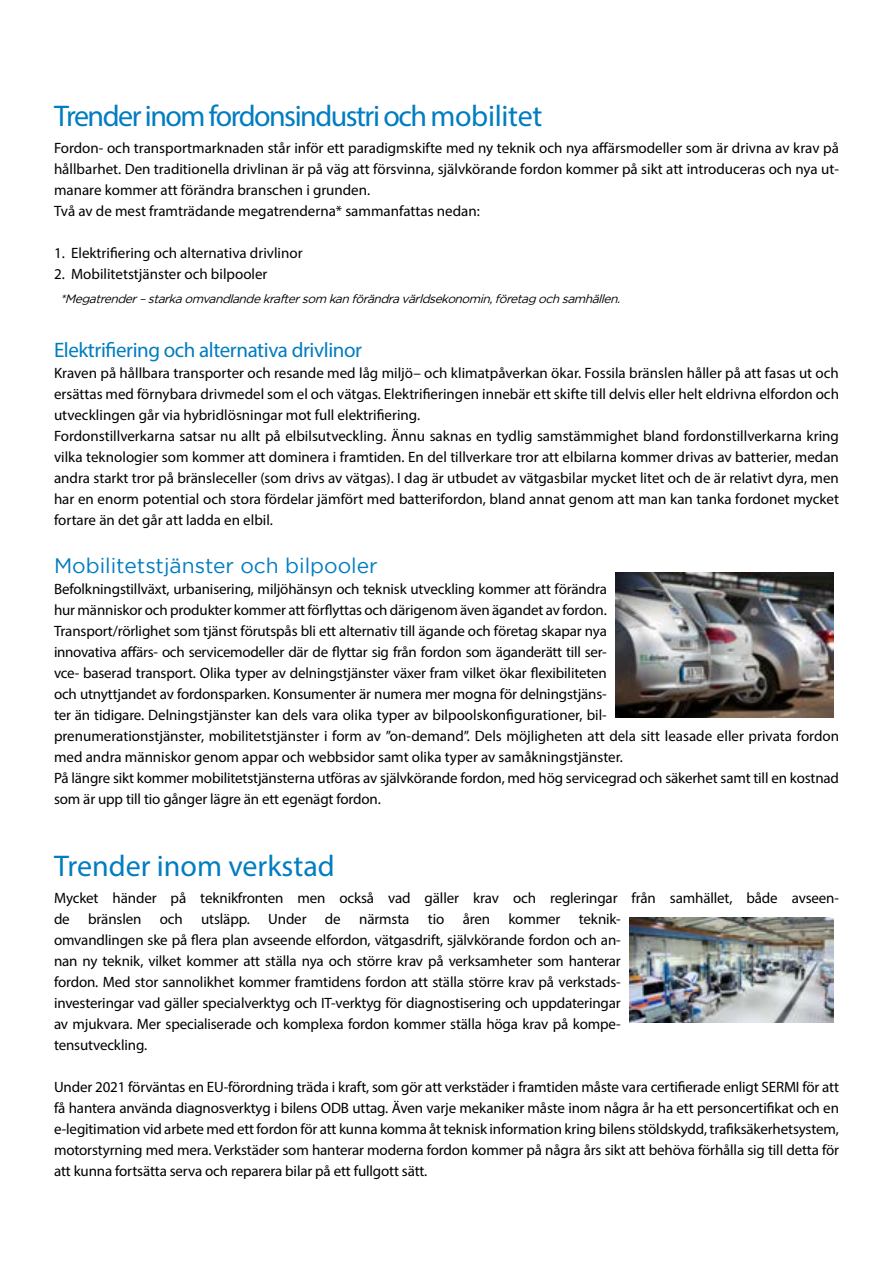
<style>
.page{position:relative;width:893px;height:1263px;background:#fff}
.page>*{position:absolute;margin:0;border:0;box-sizing:border-box;transform-origin:0 0}
.t1{font:30px "Myriad Pro";letter-spacing:-.045em;color:#007dc0}
.t2{font:30px "Myriad Pro";color:#007dc0}
.t3{font:21px "Myriad Pro";letter-spacing:-.02em;color:#007dc0}
.t4{font:21px "Gotham";color:#007dc0}
.t5{font:15px/21px "Myriad Pro";letter-spacing:-.005em;color:#000}
.t6{font:italic 12px "Gotham";color:#000}
</style>
<div class="page">
<img style="left:615px;top:573px;width:218px;height:144px">
<img style="left:629px;top:917px;width:205px;height:105px">
<h1 class="t1" style="left:54px;top:97px;width:490px">Trender inom fordonsindustri och mobilitet</h1>
<p class="t5" style="left:54px;top:137px;width:786px">Fordon- och transportmarknaden står inför ett paradigmskifte med ny teknik och nya affärsmodeller som är drivna av krav på hållbarhet. Den traditionella drivlinan är på väg att försvinna, självkörande fordon kommer på sikt att introduceras och nya ut&shy;manare kommer att förändra branschen i grunden.<br>Två av de mest framträdande megatrenderna* sammanfattas nedan:</p>
<p class="t5" style="left:54px;top:242px;width:250px">1. Elektrifiering och alternativa drivlinor</p>
<p class="t5" style="left:54px;top:263px;width:215px">2. Mobilitetstjänster och bilpooler</p>
<p class="t6" style="left:60px;top:292px;width:565px">*Megatrender–starkaomvandlandekraftersom kanförändravärldsekonomin,företag ochsamhällen.</p>
<h2 class="t3" style="left:54px;top:337px;width:310px">Elektrifiering och alternativa drivlinor</h2>
<p class="t5" style="left:54px;top:362px;width:786px">Kraven på hållbara transporter och resande med låg miljö– och klimatpåverkan ökar. Fossila bränslen håller på att fasas ut och ersättas med förnybara drivmedel som el och vätgas. Elektrifieringen innebär ett skifte till delvis eller helt eldrivna elfordon och utvecklingen går via hybridlösningar mot full elektrifiering.<br>Fordonstillverkarna satsar nu allt på elbilsutveckling. Ännu saknas en tydlig samstämmighet bland fordonstillverkarna kring vilka teknologier som kommer att dominera i framtiden. En del tillverkare tror att elbilarna kommer drivas av batterier, medan andra starkt tror på bränsleceller (som drivs av vätgas). I dag är utbudet av vätgasbilar mycket litet och de är relativt dyra, men har en enorm potential och stora fördelar jämfört med batterifordon, bland annat genom att man kan tanka fordonet mycket fortare än det går att ladda en elbil.</p>
<h2 class="t4" style="left:54px;top:554px;width:325px">Mobilitetstjänster och bilpooler</h2>
<p class="t5" style="left:54px;top:578px;width:787px">Befolkningstillväxt, urbanisering, miljöhänsyn och teknisk utveckling kommer att förändra<br>hur människor och produkter kommer att förflyttas och därigenom även ägandet av fordon.<br>Transport/rörlighet som tjänst förutspås bli ett alternativ till ägande och företag skapar nya<br>innovativa affärs- och servicemodeller där de flyttar sig från fordon som äganderätt till ser-<br>vce- baserad transport. Olika typer av delningstjänster växer fram vilket ökar flexibiliteten<br>och utnyttjandet av fordonsparken. Konsumenter är numera mer mogna för delningstjäns-<br>ter än tidigare. Delningstjänster kan dels vara olika typer av bilpoolskonfigurationer, bil-<br>prenumerationstjänster, mobilitetstjänster i form av ”on-demand”. Dels möjligheten att dela sitt leasade eller privata fordon med andra människor genom appar och webbsidor samt olika typer av samåkningstjänster.<br>På längre sikt kommer mobilitetstjänsterna utföras av självkörande fordon, med hög servicegrad och säkerhet samt till en kostnad som är upp till tio gånger lägre än ett egenägt fordon.</p>
<h1 class="t2" style="left:54px;top:847px;width:282px">Trender inom verkstad</h1>
<p class="t5" style="left:54px;top:887px;width:786px">Mycket händer på teknikfronten men också vad gäller krav och regleringar från samhället, både avseen&shy;de bränslen och utsläpp. Under de närmsta tio åren kommer teknik-<br>omvandlingen ske på flera plan avseende elfordon, vätgasdrift, självkörande fordon och an-<br>nan ny teknik, vilket kommer att ställa nya och större krav på verksamheter som hanterar<br>fordon. Med stor sannolikhet kommer framtidens fordon att ställa större krav på verkstads-<br>investeringar vad gäller specialverktyg och IT-verktyg för diagnostisering och uppdateringar<br>av mjukvara. Mer specialiserade och komplexa fordon kommer ställa höga krav på kompe-<br>tensutveckling.</p>
<p class="t5" style="left:54px;top:1076px;width:787px;text-align:justify">Under 2021 förväntas en EU-förordning träda i kraft, som gör att verkstäder i framtiden måste vara certifierade enligt SERMI för att få hantera använda diagnosverktyg i bilens ODB uttag. Även varje mekaniker måste inom några år ha ett personcertifikat och en e-legitimation vid arbete med ett fordon för att kunna komma åt teknisk information kring bilens stöldskydd, trafiksäkerhetsystem, motorstyrning med mera. Verkstäder som hanterar moderna fordon kommer på några års sikt att behöva förhålla sig till detta för att kunna fortsätta serva och reparera bilar på ett fullgott sätt.</p>
</div>
